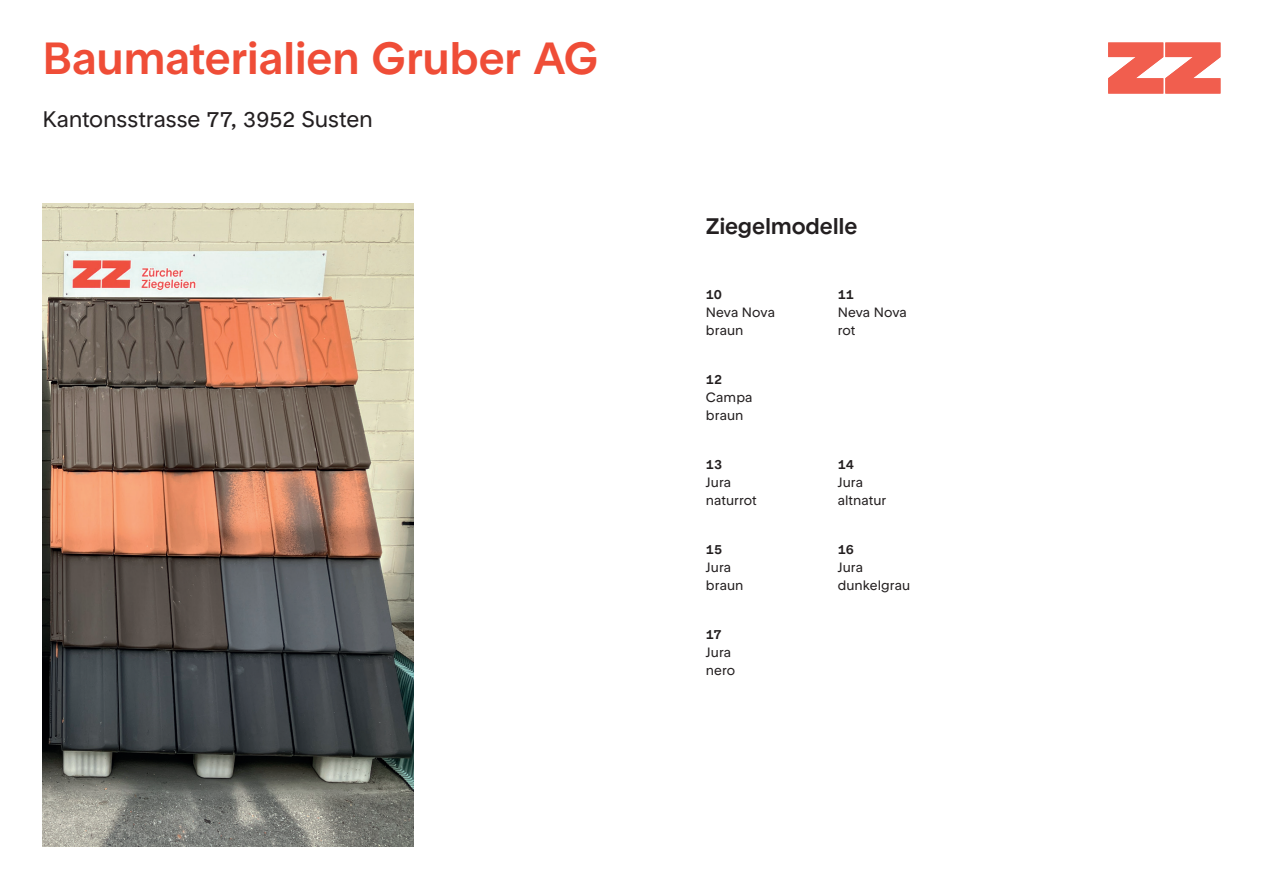
<style>
.page{position:relative;width:1263px;height:893px;background:#fff}
.page>*{position:absolute;margin:0;border:0;box-sizing:border-box;transform-origin:0 0}
.t1{font:500 45px "ZZ Rondelle";letter-spacing:-.01em;color:#ef4d37}
.t2{font:22.5px "ZZ Rondelle";letter-spacing:-.01em;color:#231f20}
.t3{font:500 22.5px "ZZ Rondelle";letter-spacing:-.005em;color:#231f20}
.t4{font:13.5px/18px "ZZ Rondelle";color:#231f20}
.t5{font:500 13.5px "ZZ Rondelle";letter-spacing:-.005em;color:#231f20}
</style>
<div class="page">
<svg style="left:1108px;top:43px;width:112px;height:51px"></svg>
<img style="left:43px;top:204px;width:371px;height:642px">
<h1 class="t1" style="left:43px;top:31px;width:557px">Baumaterialien Gruber AG</h1>
<h2 class="t2" style="left:43px;top:106px;width:332px">Kantonsstrasse 77, 3952 Susten</h2>
<h2 class="t3" style="left:706px;top:213px;width:153px">Ziegelmodelle</h2>
<p class="t5" style="left:706px;top:286px;width:18px">10</p>
<p class="t4" style="left:706px;top:303px;width:71px">Neva Nova braun</p>
<p class="t5" style="left:706px;top:371px;width:18px">12</p>
<p class="t4" style="left:706px;top:388px;width:48px">Campa braun</p>
<p class="t5" style="left:706px;top:456px;width:18px">13</p>
<p class="t4" style="left:706px;top:473px;width:52px">Jura naturrot</p>
<p class="t5" style="left:706px;top:541px;width:18px">15</p>
<p class="t4" style="left:706px;top:558px;width:39px">Jura braun</p>
<p class="t5" style="left:706px;top:626px;width:17px">17</p>
<p class="t4" style="left:706px;top:643px;width:31px">Jura nero</p>
<p class="t5" style="left:838px;top:286px;width:18px">11</p>
<p class="t4" style="left:838px;top:303px;width:71px">Neva Nova rot</p>
<p class="t5" style="left:838px;top:456px;width:18px">14</p>
<p class="t4" style="left:838px;top:473px;width:50px">Jura altnatur</p>
<p class="t5" style="left:838px;top:541px;width:18px">16</p>
<p class="t4" style="left:838px;top:558px;width:74px">Jura dunkelgrau</p>
</div>
